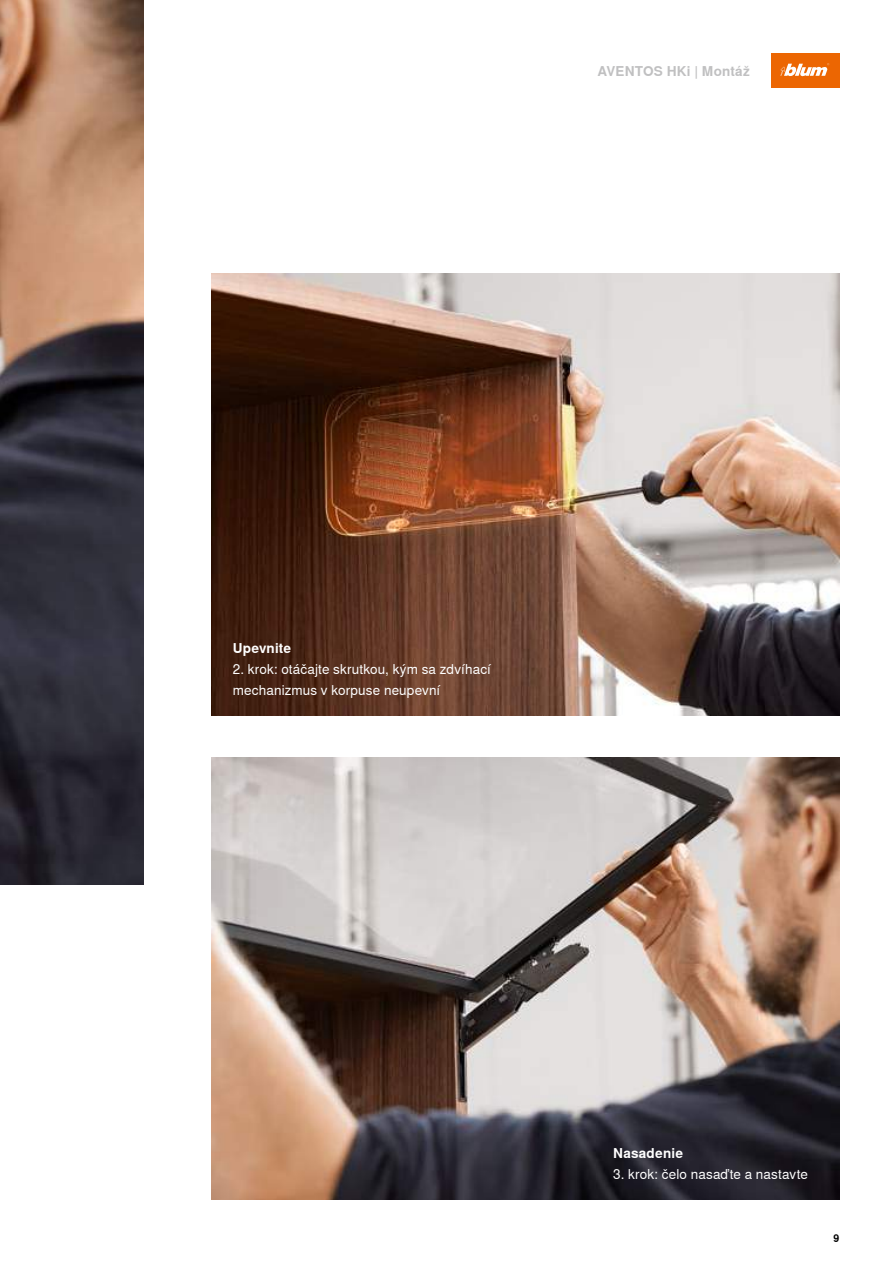
<style>
.page{position:relative;width:893px;height:1263px;background:#fff}
.page>*{position:absolute;margin:0;border:0;box-sizing:border-box;transform-origin:0 0}
.t1{font:13.5px/21px "Nimbus Sans Global";letter-spacing:.01em;color:#fff}
.t2{font:700 13.5px "Nimbus Sans Global";letter-spacing:.01em;color:#c0c0c1}
.t3{font:700 13.5px "Nimbus Sans Global";letter-spacing:.015em;color:#fff}
.t4{font:700 10.5px "Nimbus Sans Global";color:#000}
</style>
<div class="page">
<img style="left:212px;top:274px;width:627px;height:442px">
<img style="left:212px;top:758px;width:627px;height:442px">
<img style="left:0;top:0;width:143px;height:884px">
<div style="left:771px;top:54px;width:68px;height:34px;background:#ec6602"></div>
<svg style="left:780px;top:63px;width:49px;height:13px"></svg>
<p class="t2" style="left:597px;top:63px;width:154px">AVENTOS HKi | Montáž</p>
<p class="t3" style="left:233px;top:640px;width:60px">Upevnite</p>
<p class="t1" style="left:233px;top:658px;width:260px">2. krok: otáčajte skrutkou, kým sa zdvíhací mechanizmus v korpuse neupevní</p>
<p class="t3" style="left:613px;top:1145px;width:71px">Nasadenie</p>
<p class="t1" style="left:613px;top:1163px;width:196px">3. krok: čelo nasaďte a nastavte</p>
<p class="t4" style="left:833px;top:1232px;width:7px">9</p>
</div>
